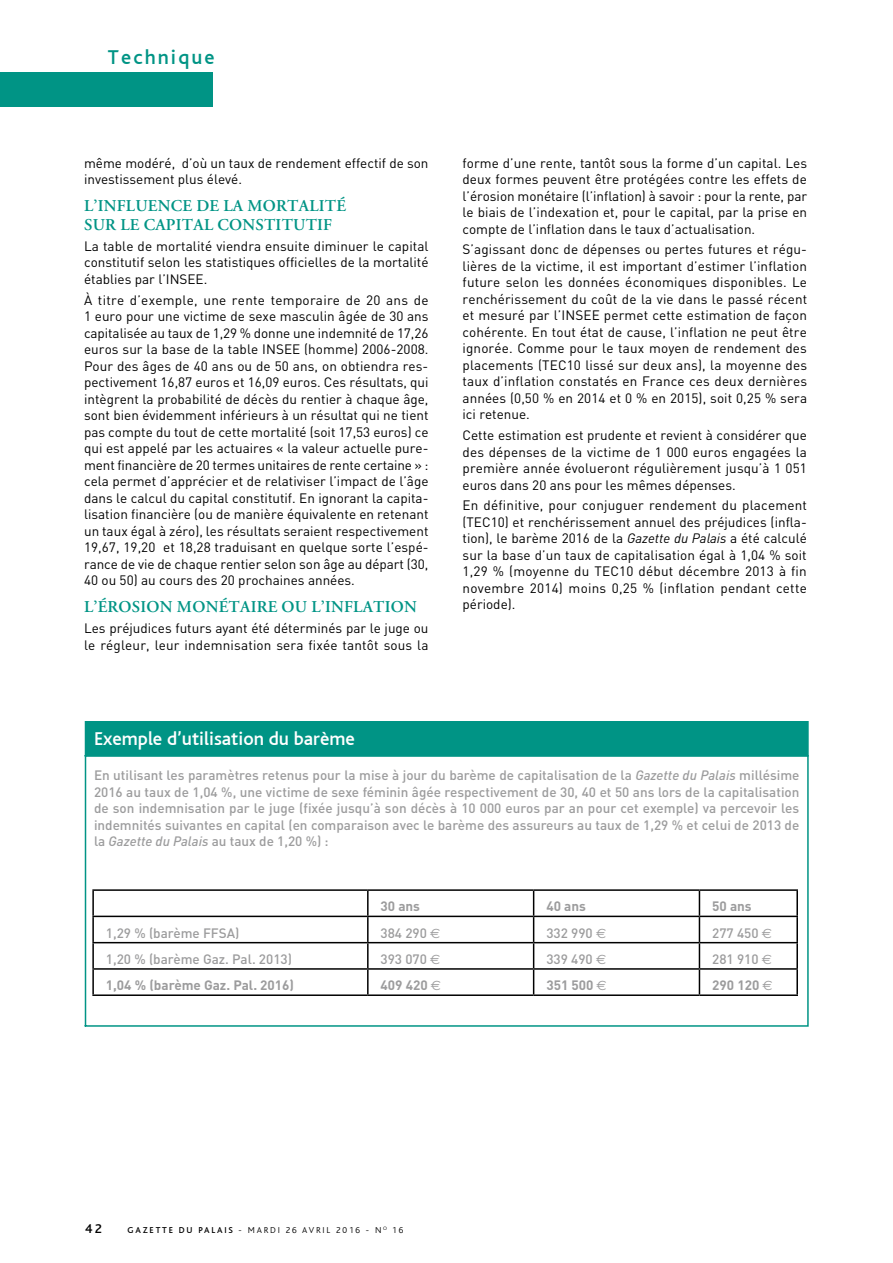
<style>
.page{position:relative;width:893px;height:1263px;background:#fff}
.page>*{position:absolute;margin:0;border:0;box-sizing:border-box;transform-origin:0 0}
.t1{font:500 21px "Bliss";letter-spacing:.1em;color:#009485}
.t2{font:500 19.5px "Bliss";color:#fff}
.t3{font:600 16.5px/18.8px "Adobe Garamond Pro";letter-spacing:.015em;color:#009485}
.t4{font:13.5px/16.5px "DIN Pro";color:#000;text-align:justify}
.t5{font:500 13.5px/16.5px "DIN Pro";color:#9c9c9d;text-align:justify}
.t6{font:700 13.5px "DIN Pro";color:#9c9c9d}
.t7{font:500 13.5px "Bliss";color:#000}
.t8{font:300 9px "Bliss";letter-spacing:.2em;color:#000}
.s1{font-style:italic}
.s2{font-family:"Euro Sans Std";font-weight:400}
.s3{font-weight:500}
</style>
<div class="page">
<div style="left:0;top:72px;width:213px;height:34px;background:#009485"></div>
<div style="left:84px;top:721px;width:725px;height:33px;background:#009485"></div>
<svg style="left:84px;top:754px;width:725px;height:273px"></svg>
<hr style="left:92px;top:889px;width:276px;height:2px;background:#000">
<hr style="left:92px;top:891px;width:2px;height:25px;background:#000">
<hr style="left:368px;top:889px;width:166px;height:2px;background:#000">
<hr style="left:367px;top:891px;width:2px;height:25px;background:#000">
<hr style="left:534px;top:889px;width:165px;height:2px;background:#000">
<hr style="left:699px;top:889px;width:99px;height:2px;background:#000">
<hr style="left:796px;top:891px;width:2px;height:25px;background:#000">
<hr style="left:92px;top:916px;width:276px;height:1px;background:#000">
<hr style="left:92px;top:917px;width:2px;height:25px;background:#000">
<hr style="left:368px;top:916px;width:166px;height:1px;background:#000">
<hr style="left:367px;top:917px;width:2px;height:25px;background:#000">
<hr style="left:534px;top:916px;width:165px;height:1px;background:#000">
<hr style="left:699px;top:916px;width:99px;height:1px;background:#000">
<hr style="left:796px;top:917px;width:2px;height:25px;background:#000">
<hr style="left:92px;top:942px;width:276px;height:1px;background:#000">
<hr style="left:92px;top:943px;width:2px;height:25px;background:#000">
<hr style="left:368px;top:942px;width:166px;height:1px;background:#000">
<hr style="left:367px;top:943px;width:2px;height:25px;background:#000">
<hr style="left:534px;top:942px;width:165px;height:1px;background:#000">
<hr style="left:699px;top:942px;width:99px;height:1px;background:#000">
<hr style="left:796px;top:943px;width:2px;height:25px;background:#000">
<hr style="left:92px;top:968px;width:276px;height:2px;background:#000">
<hr style="left:92px;top:970px;width:2px;height:24px;background:#000">
<hr style="left:92px;top:994px;width:276px;height:2px;background:#000">
<hr style="left:368px;top:968px;width:166px;height:2px;background:#000">
<hr style="left:367px;top:970px;width:2px;height:24px;background:#000">
<hr style="left:368px;top:994px;width:166px;height:2px;background:#000">
<hr style="left:534px;top:968px;width:165px;height:2px;background:#000">
<svg style="left:533px;top:891px;width:1px;height:103px"></svg>
<hr style="left:534px;top:994px;width:165px;height:2px;background:#000">
<hr style="left:699px;top:968px;width:99px;height:2px;background:#000">
<svg style="left:699px;top:891px;width:1px;height:103px"></svg>
<hr style="left:796px;top:970px;width:2px;height:24px;background:#000">
<hr style="left:699px;top:994px;width:99px;height:2px;background:#000">
<h1 class="t1" style="left:108px;top:46px;width:108px">Technique</h1>
<p class="t4" style="left:84px;top:154px;width:346px">même modéré, d’où un taux de rendement effectif de son investissement plus élevé.</p>
<p class="t3" style="left:84px;top:197px;width:263px">L’INFLUENCE DE LA MORTALITÉ<br>SUR LE CAPITAL CONSTITUTIF</p>
<p class="t4" style="left:84px;top:237px;width:346px">La table de mortalité viendra ensuite diminuer le capital constitutif selon les statistiques officielles de la mortalité établies par l’INSEE.</p>
<p class="t4" style="left:84px;top:291px;width:346px">À titre d’exemple, une rente temporaire de 20 ans de 1 euro pour une victime de sexe masculin âgée de 30 ans capitalisée au taux de 1,29 % donne une indemnité de 17,26 euros sur la base de la table INSEE (homme) 2006-2008.<br>Pour des âges de 40 ans ou de 50 ans, on obtiendra res&shy;pectivement 16,87 euros et 16,09 euros. Ces résultats, qui intègrent la probabilité de décès du rentier à chaque âge, sont bien évidemment inférieurs à un résultat qui ne tient pas compte du tout de cette mortalité (soit 17,53 euros) ce qui est appelé par les actuaires « la valeur actuelle pure&shy;ment financière de 20 termes unitaires de rente certaine » : cela permet d’apprécier et de relativiser l’impact de l’âge dans le calcul du capital constitutif. En ignorant la capita&shy;lisation financière (ou de manière équivalente en retenant un taux égal à zéro), les résultats seraient respectivement 19,67, 19,20 et 18,28 traduisant en quelque sorte l’espé&shy;rance de vie de chaque rentier selon son âge au départ (30, 40 ou 50) au cours des 20 prochaines années.</p>
<p class="t3" style="left:84px;top:598px;width:334px">L’ÉROSION MONÉTAIRE OU L’INFLATION</p>
<p class="t4" style="left:84px;top:619px;width:346px">Les préjudices futurs ayant été déterminés par le juge ou le régleur, leur indemnisation sera fixée tantôt sous la</p>
<p class="t4" style="left:463px;top:154px;width:346px">forme d’une rente, tantôt sous la forme d’un capital. Les deux formes peuvent être protégées contre les effets de l’érosion monétaire (l’inflation) à savoir : pour la rente, par le biais de l’indexation et, pour le capital, par la prise en compte de l’inflation dans le taux d’actualisation.</p>
<p class="t4" style="left:463px;top:241px;width:346px">S’agissant donc de dépenses ou pertes futures et régu&shy;lières de la victime, il est important d’estimer l’inflation future selon les données économiques disponibles. Le renchérissement du coût de la vie dans le passé récent et mesuré par l’INSEE permet cette estimation de façon cohérente. En tout état de cause, l’inflation ne peut être ignorée. Comme pour le taux moyen de rendement des placements (TEC10 lissé sur deux ans), la moyenne des taux d’inflation constatés en France ces deux dernières années (0,50 % en 2014 et 0 % en 2015), soit 0,25 % sera ici retenue.</p>
<p class="t4" style="left:463px;top:426px;width:346px">Cette estimation est prudente et revient à considérer que des dépenses de la victime de 1 000 euros engagées la première année évolueront régulièrement jusqu’à 1 051 euros dans 20 ans pour les mêmes dépenses.</p>
<p class="t4" style="left:463px;top:497px;width:346px">En définitive, pour conjuguer rendement du placement (TEC10) et renchérissement annuel des préjudices (infla&shy;tion), le barème 2016 de la <span class="s1">Gazette du Palais</span> a été calculé sur la base d’un taux de capitalisation égal à 1,04 % soit 1,29 % (moyenne du TEC10 début décembre 2013 à fin novembre 2014) moins 0,25 % (inflation pendant cette période).</p>
<h2 class="t2" style="left:94px;top:729px;width:262px">Exemple d’utilisation du barème</h2>
<p class="t5" style="left:94px;top:766px;width:707px">En utilisant les paramètres retenus pour la mise à jour du barème de capitalisation de la <span class="s1">Gazette du Palais</span> millésime 2016 au taux de 1,04 %, une victime de sexe féminin âgée respectivement de 30, 40 et 50 ans lors de la capitalisation de son indemnisation par le juge (fixée jusqu’à son décès à 10 000 euros par an pour cet exemple) va percevoir les indemnités suivantes en capital (en comparaison avec le barème des assureurs au taux de 1,29 % et celui de 2013 de la <span class="s1">Gazette du Palais</span> au taux de 1,20 %) :</p>
<p class="t6" style="left:381px;top:897px;width:41px">30 ans</p>
<p class="t6" style="left:546px;top:897px;width:41px">40 ans</p>
<p class="t6" style="left:712px;top:897px;width:41px">50 ans</p>
<p class="t5" style="left:106px;top:924px;width:135px">1,29 % (barème FFSA)</p>
<p class="t5" style="left:381px;top:924px;width:61px">384 290 <span class="s2">€</span></p>
<p class="t5" style="left:546px;top:924px;width:61px">332 990 <span class="s2">€</span></p>
<p class="t5" style="left:712px;top:924px;width:61px">277 450 <span class="s2">€</span></p>
<p class="t5" style="left:106px;top:950px;width:188px">1,20 % (barème Gaz. Pal. 2013)</p>
<p class="t5" style="left:381px;top:950px;width:61px">393 070 <span class="s2">€</span></p>
<p class="t5" style="left:546px;top:950px;width:61px">339 490 <span class="s2">€</span></p>
<p class="t5" style="left:712px;top:950px;width:61px">281 910 <span class="s2">€</span></p>
<p class="t6" style="left:106px;top:976px;width:190px">1,04 % (barème Gaz. Pal. 2016)</p>
<p class="t6" style="left:381px;top:976px;width:62px">409 420 <span class="s2">€</span></p>
<p class="t6" style="left:546px;top:976px;width:62px">351 500 <span class="s2">€</span></p>
<p class="t6" style="left:712px;top:976px;width:62px">290 120 <span class="s2">€</span></p>
<p class="t7" style="left:85px;top:1222px;width:19px">42</p>
<p class="t8" style="left:392px;top:1225px;width:13px">16</p>
<p class="t8" style="left:128px;top:1225px;width:261px"><span class="s3">GAZETTE DU PALAIS</span> - MARDI 26 AVRIL 2016 - N <sup>O</sup></p>
</div>
